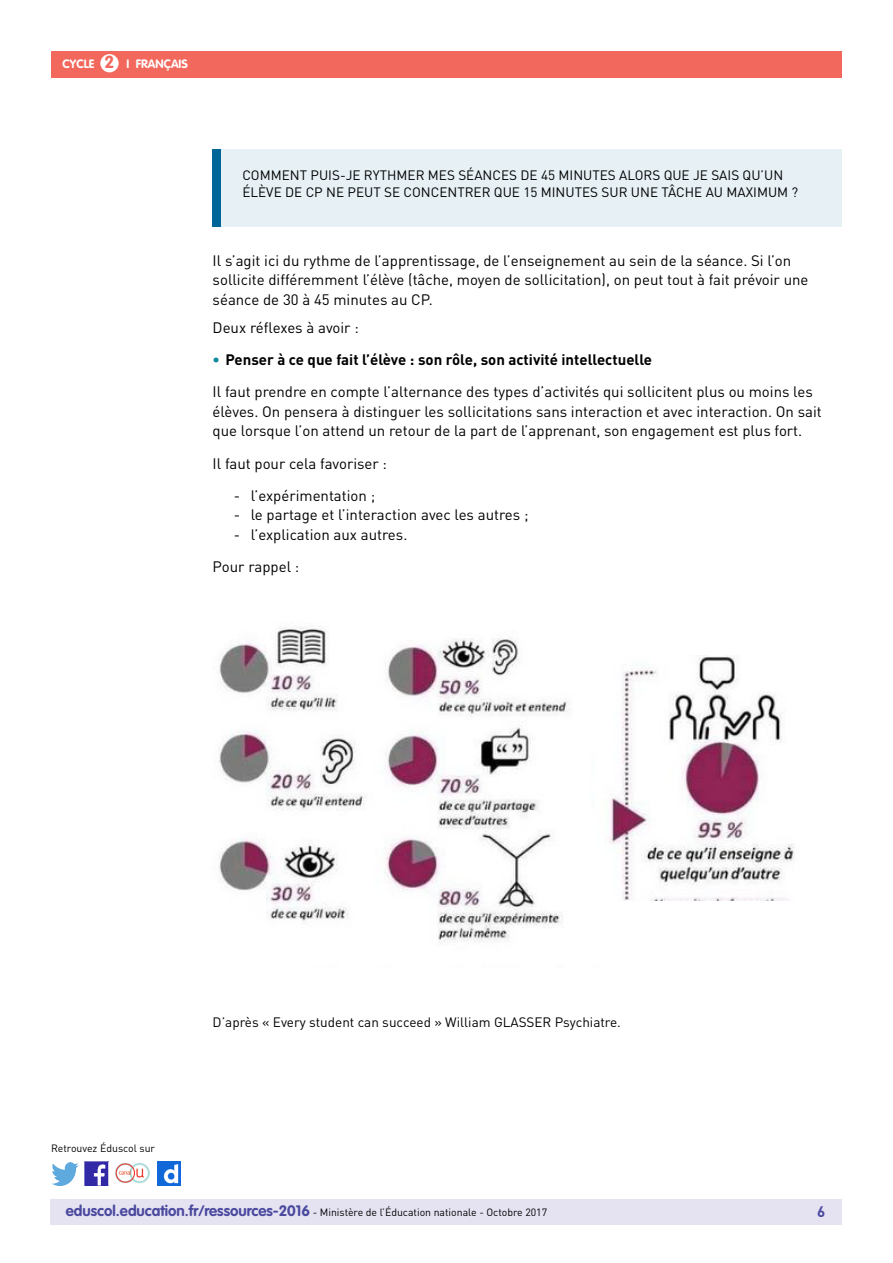
<style>
.page{position:relative;width:893px;height:1263px;background:#fff}
.page>*{position:absolute;margin:0;border:0;box-sizing:border-box;transform-origin:0 0}
.t1{font:700 17.25px "VAG Rounded Std";color:#f2685d}
._06_Texte_courant{font:15px/19.5px "DIN Pro";color:#000}
._01_Texte_info_conte{font:15px/19.5px "DIN Pro";color:#000}
.t2{font:700 15px "DIN Pro";color:#000}
.t3{font:700 15px "DIN Pro";color:#4b499e}
._06_Texte_courant-2{font:13.5px/16.5px "DIN Pro";color:#000}
.t4{font:700 12px "VAG Rounded Std";color:#fff}
.t5{font:10.5px "DIN Pro";color:#000}
.s1{color:#0e869e}
.s2{font-family:"VAG Rounded Std";font-weight:700;font-size:15px;color:#4b499e}
</style>
<div class="page">
<div style="left:50px;top:1199px;width:791px;height:26px;background:#e5e3f2"></div>
<div style="left:51px;top:51px;width:791px;height:27px;background:#f2685d"></div>
<div style="left:100px;top:54px;width:19px;height:18px;background:#fff;border-radius:50%"></div>
<img style="left:85px;top:1162px;width:23px;height:23px">
<img style="left:51px;top:1163px;width:28px;height:22px">
<img style="left:158px;top:1162px;width:22px;height:23px">
<img style="left:115px;top:1163px;width:35px;height:21px">
<div style="left:213px;top:149px;width:629px;height:78px;background:#e6f0f5"></div>
<div style="left:213px;top:149px;width:8px;height:78px;background:#00669a"></div>
<img style="left:219px;top:627px;width:351px;height:316px">
<img style="left:605px;top:655px;width:190px;height:246px">
<p class="t1" style="left:105px;top:52px;width:11px">2</p>
<p class="t4" style="left:63px;top:57px;width:33px">CYCLE</p>
<p class="t4" style="left:127px;top:57px;width:63px">I FRANÇAIS</p>
<p class="_06_Texte_courant-2" style="left:242px;top:167px;width:557px">COMMENT PUIS-JE RYTHMER MES SÉANCES DE 45 MINUTES ALORS QUE JE SAIS QU’UN<br>ÉLÈVE DE CP NE PEUT SE CONCENTRER QUE 15 MINUTES SUR UNE TÂCHE AU MAXIMUM ?</p>
<p class="_01_Texte_info_conte" style="left:213px;top:250px;width:597px">Il s’agit ici du rythme de l’apprentissage, de l’enseignement au sein de la séance. Si l’on sollicite différemment l’élève (tâche, moyen de sollicitation), on peut tout à fait prévoir une séance de 30 à 45 minutes au CP.</p>
<p class="_06_Texte_courant" style="left:213px;top:317px;width:148px">Deux réflexes à avoir :</p>
<p class="t2" style="left:213px;top:350px;width:441px"><span class="s1">•</span> Penser à ce que fait l’élève : son rôle, son activité intellectuelle</p>
<p class="_06_Texte_courant" style="left:213px;top:382px;width:611px">Il faut prendre en compte l’alternance des types d’activités qui sollicitent plus ou moins les élèves. On pensera à distinguer les sollicitations sans interaction et avec interaction. On sait que lorsque l’on attend un retour de la part de l’apprenant, son engagement est plus fort.</p>
<p class="_06_Texte_courant" style="left:213px;top:453px;width:176px">Il faut pour cela favoriser :</p>
<p class="_06_Texte_courant" style="left:234px;top:485px;width:143px">- l’expérimentation ;</p>
<p class="_06_Texte_courant" style="left:234px;top:505px;width:296px">- le partage et l’interaction avec les autres ;</p>
<p class="_06_Texte_courant" style="left:234px;top:524px;width:175px">- l’explication aux autres.</p>
<p class="_06_Texte_courant" style="left:213px;top:557px;width:88px">Pour rappel :</p>
<p class="t5" style="left:51px;top:1141px;width:106px">Retrouvez Éduscol sur</p>
<p class="_06_Texte_courant-2" style="left:213px;top:1013px;width:410px">D’après « Every student can succeed » William GLASSER Psychiatre.</p>
<p class="t5" style="left:66px;top:1205px;width:483px"><span class="s2">eduscol.education.fr/ressources-2016</span> - Ministère de l’Éducation nationale - Octobre 2017</p>
<p class="t3" style="left:817px;top:1201px;width:10px">6</p>
</div>
